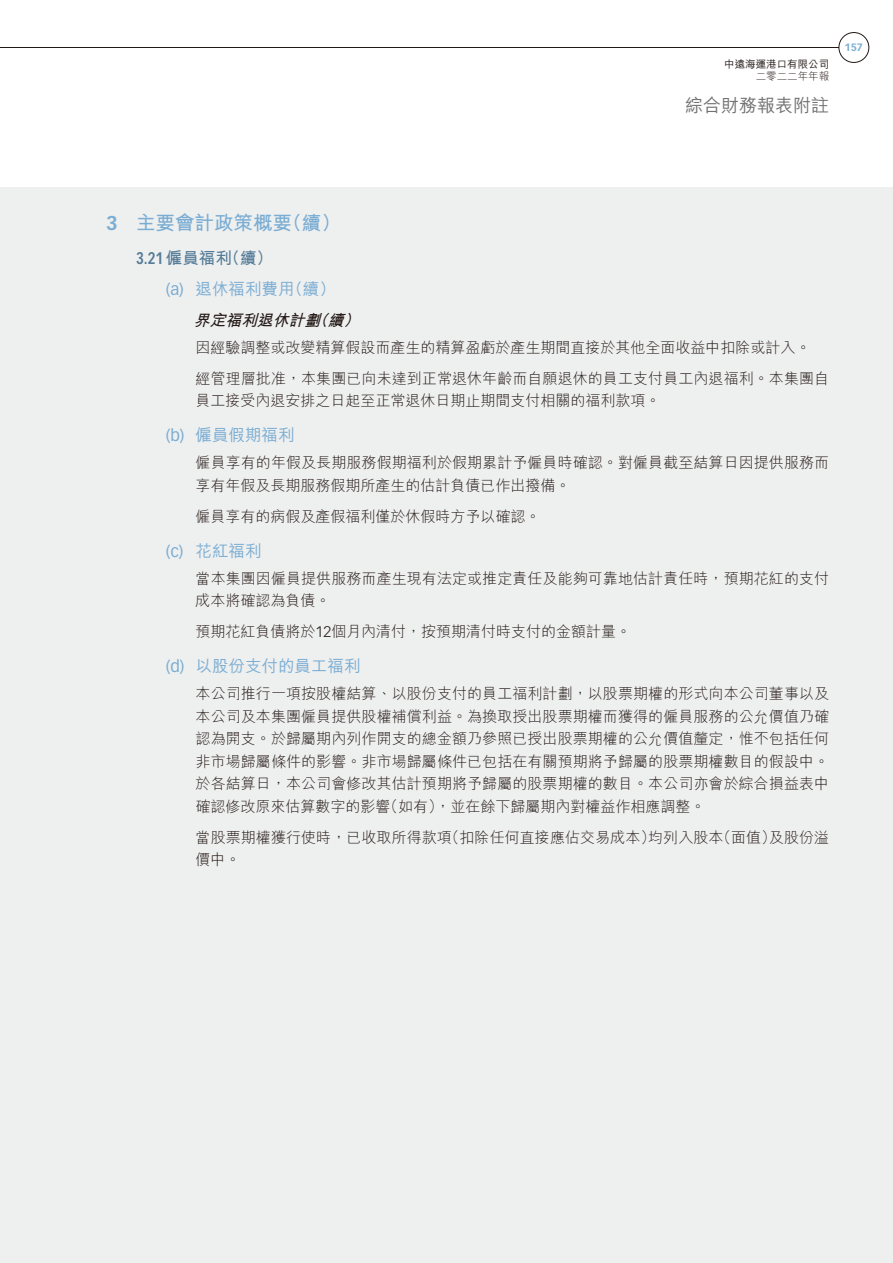
<style>
.page{position:relative;width:893px;height:1263px;background:#fff}
.page>*{position:absolute;margin:0;border:0;box-sizing:border-box;transform-origin:0 0}
.t1{font:19.5px "M Hei HK Bold E Ten B5 H";color:#7aadd3}
.t2{font:18px "M Hei HK Medium E Ten B5 H";color:#717171}
.t3{font:16.5px "M Hei HK Medium E Ten B5 H";color:#7aadd3}
.t4{font:16.5px "M Hei HK Bold E Ten B5 H";color:#557c98}
.t5{font:italic 15.75px "M Hei HK Bold E Ten B5 H";color:#231916}
.t6{font:15px/22.5px "M Hei HK Light E Ten B5 H";color:#231916}
.t7{font:10.5px "M Hei HK Medium E Ten B5 H";color:#231916}
.t8{font:10.5px "M Hei HK Light E Ten B5 H";color:#231916}
.t9{font:700 10.5px "Vectora LT Std";color:#7aadd3}
.s1{font-family:"Vectora LT Std";font-weight:700}
.s2{font-family:"Vectora LT Std"}
.s3{font-family:"Vectora LT Std";font-weight:300}
</style>
<div class="page">
<div style="left:0;top:187px;width:893px;height:1076px;background:#eeefef"></div>
<div style="left:839px;top:32px;width:30px;height:31px;border:1px solid #231916;border-radius:50%"></div>
<hr style="left:0;top:47px;width:839px;height:1px;background:#231916">
<p class="t7" style="left:724px;top:60px;width:106px">中遠海運港口有限公司</p>
<p class="t8" style="left:756px;top:72px;width:75px">二零二二年年報</p>
<p class="t2" style="left:685px;top:98px;width:146px">綜合財務報表附註</p>
<p class="t9" style="left:844px;top:42px;width:20px">157</p>
<h1 class="t1" style="left:106px;top:215px;width:236px"><span class="s1">3</span> 主要會計政策概要（續）</h1>
<p class="t4" style="left:136px;top:251px;width:139px"><span class="s1">3.21</span> 僱員福利（續）</p>
<p class="t3" style="left:166px;top:282px;width:172px"><span class="s2">(a)</span> 退休福利費用（續）</p>
<p class="t5" style="left:194px;top:314px;width:171px">界定福利退休計劃（續）</p>
<p class="t6" style="left:196px;top:333px;width:635px;line-height:31px">因經驗調整或改變精算假設而產生的精算盈虧於產生期間直接於其他全面收益中扣除或計入。經管理層批准，本集團已向未達到正常退休年齡而自願退休的員工支付員工內退福利。本集團自</p>
<p class="t6" style="left:196px;top:391px;width:466px">員工接受內退安排之日起至正常退休日期止期間支付相關的福利款項。</p>
<p class="t3" style="left:166px;top:429px;width:130px"><span class="s2">(b)</span> 僱員假期福利</p>
<p class="t6" style="left:196px;top:453px;width:635px">僱員享有的年假及長期服務假期福利於假期累計予僱員時確認。對僱員截至結算日因提供服務而享有年假及長期服務假期所產生的估計負債已作出撥備。</p>
<p class="t6" style="left:196px;top:507px;width:346px">僱員享有的病假及產假福利僅於休假時方予以確認。</p>
<p class="t3" style="left:166px;top:544px;width:97px"><span class="s2">(c)</span> 花紅福利</p>
<p class="t6" style="left:196px;top:569px;width:635px">當本集團因僱員提供服務而產生現有法定或推定責任及能夠可靠地估計責任時，預期花紅的支付成本將確認為負債。</p>
<p class="t6" style="left:196px;top:622px;width:437px">預期花紅負債將於<span class="s3">12</span>個月內清付，按預期清付時支付的金額計量。</p>
<p class="t3" style="left:166px;top:660px;width:196px"><span class="s2">(d)</span> 以股份支付的員工福利</p>
<p class="t6" style="left:196px;top:684px;width:635px;text-align:justify">本公司推行一項按股權結算、以股份支付的員工福利計劃，以股票期權的形式向本公司董事以及本公司及本集團僱員提供股權補償利益。為換取授出股票期權而獲得的僱員服務的公允價值乃確認為開支。於歸屬期內列作開支的總金額乃參照已授出股票期權的公允價值釐定，惟不包括任何非市場歸屬條件的影響。非市場歸屬條件已包括在有關預期將予歸屬的股票期權數目的假設中。於各結算日，本公司會修改其估計預期將予歸屬的股票期權的數目。本公司亦會於綜合損益表中確認修改原來估算數字的影響（如有），並在餘下歸屬期內對權益作相應調整。</p>
<p class="t6" style="left:196px;top:828px;width:635px">當股票期權獲行使時，已收取所得款項（扣除任何直接應佔交易成本）均列入股本（面值）及股份溢價中。</p>
</div>
